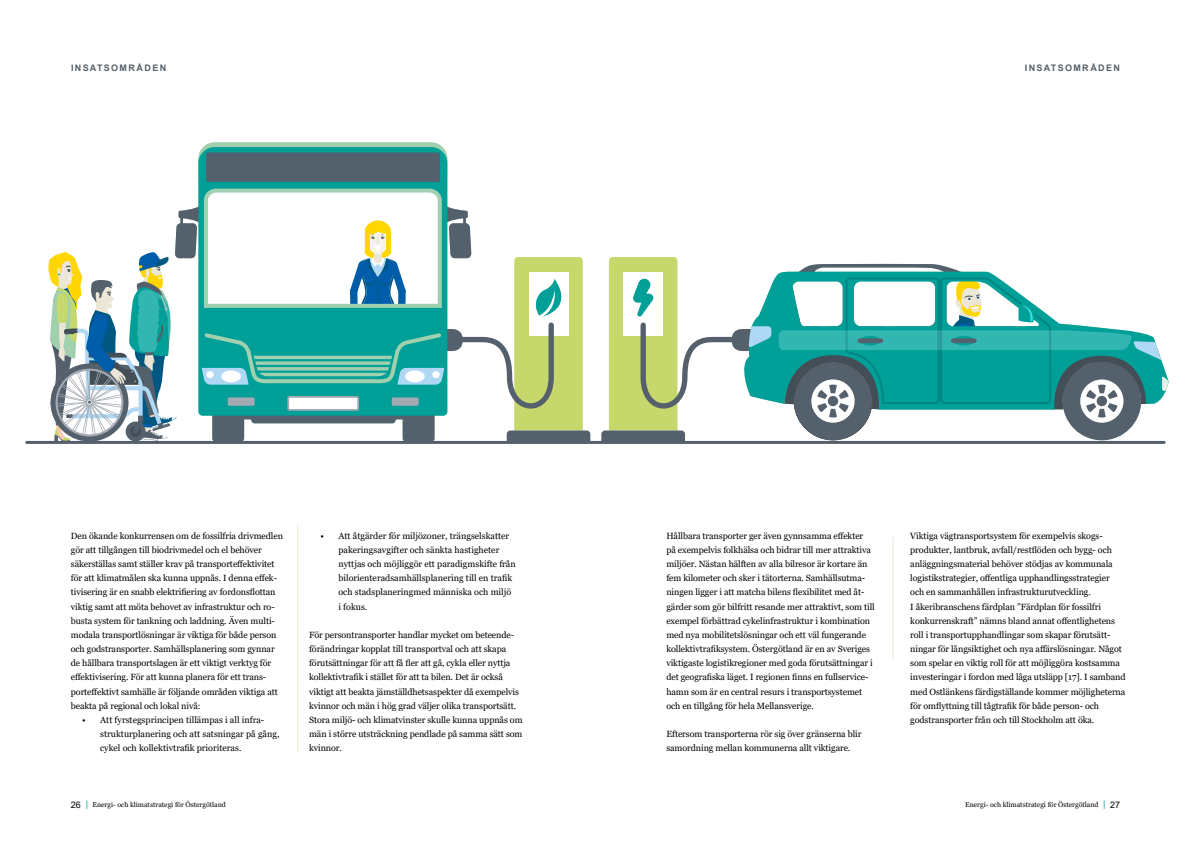
<style>
.page{position:relative;width:1191px;height:842px;background:#fff}
.page>*{position:absolute;margin:0;border:0;box-sizing:border-box;transform-origin:0 0}
.Löptext__normal{font:9px/14.2px "Georgia";letter-spacing:-.01em;color:#000}
.Mellanrubrik{font:700 9px "Arial";letter-spacing:.15em;color:#54616c}
.t1{font:7px "Georgia";color:#000}
.s1{font-family:"Arial";font-size:9px}
.s2{font-family:"Arial";font-size:9px;color:#009f98}
</style>
<div class="page">
<hr style="left:297px;top:524px;width:1px;height:227px;background:#ebe6d6">
<hr style="left:892px;top:536px;width:1px;height:122px;background:#ebe6d6">
<svg style="left:601px;top:257px;width:567px;height:184px"></svg>
<svg style="left:48px;top:142px;width:542px;height:299px"></svg>
<hr style="left:27px;top:441px;width:1137px;height:3px;background:#54616c">
<p class="Mellanrubrik" style="left:71px;top:61px;width:97px">INSATSOMRÅDEN</p>
<p class="Mellanrubrik" style="left:1024px;top:61px;width:97px">INSATSOMRÅDEN</p>
<p class="Löptext__normal" style="left:71px;top:529px;width:214px">Den ökande konkurrensen om de fossilfria drivmedlen gör att tillgången till biodrivmedel och el behöver säkerställas samt ställer krav på transporteffektivitet för att klimatmålen ska kunna uppnås. I denna effek&shy;tivisering är en snabb elektrifiering av fordonsflottan viktig samt att möta behovet av infrastruktur och ro&shy;busta system för tankning och laddning. Även multi&shy;modala transportlösningar är viktiga för både person och godstransporter. Samhällsplanering som gynnar de hållbara transportslagen är ett viktigt verktyg för effektivisering. För att kunna planera för ett trans&shy;porteffektivt samhälle är följande områden viktiga att beakta på regional och lokal nivå:</p>
<p class="Löptext__normal" style="left:100px;top:713px;width:181px;text-indent:-18px">• Att fyrstegsprincipen tillämpas i all infra&shy;strukturplanering och att satsningar på gång, cykel och kollektivtrafik prioriteras.</p>
<p class="Löptext__normal" style="left:338px;top:529px;width:179px;text-indent:-18px">• Att åtgärder för miljözoner, trängselskatter pakeringsavgifter och sänkta hastigheter nyttjas och möjliggör ett paradigmskifte från bilorienteradsamhällsplanering till en trafik och stadsplaneringmed människa och miljö i fokus.</p>
<p class="Löptext__normal" style="left:309px;top:628px;width:215px">För persontransporter handlar mycket om beteende&shy;förändringar kopplat till transportval och att skapa förutsättningar för att få fler att gå, cykla eller nyttja kollektivtrafik i stället för att ta bilen. Det är också viktigt att beakta jämställdhetsaspekter då exempelvis kvinnor och män i hög grad väljer olika transportsätt.<br>Stora miljö- och klimatvinster skulle kunna uppnås om män i större utsträckning pendlade på samma sätt som kvinnor.</p>
<p class="Löptext__normal" style="left:666px;top:529px;width:210px">Hållbara transporter ger även gynnsamma effekter på exempelvis folkhälsa och bidrar till mer attraktiva miljöer. Nästan hälften av alla bilresor är kortare än fem kilometer och sker i tätorterna. Samhällsutma&shy;ningen ligger i att matcha bilens flexibilitet med åt&shy;gärder som gör bilfritt resande mer attraktivt, som till exempel förbättrad cykelinfrastruktur i kombination med nya mobilitetslösningar och ett väl fungerande kollektivtrafiksystem. Östergötland är en av Sveriges viktigaste logistikregioner med goda förutsättningar i det geografiska läget. I regionen finns en fullservice&shy;hamn som är en central resurs i transportsystemet och en tillgång för hela Mellansverige.</p>
<p class="Löptext__normal" style="left:666px;top:727px;width:196px">Eftersom transporterna rör sig över gränserna blir samordning mellan kommunerna allt viktigare.</p>
<p class="Löptext__normal" style="left:910px;top:529px;width:217px">Viktiga vägtransportsystem för exempelvis skogs&shy;produkter, lantbruk, avfall/restflöden och bygg- och anläggningsmaterial behöver stödjas av kommunala logistikstrategier, offentliga upphandlingsstrategier och en sammanhållen infrastrukturutveckling.<br>I åkeribranschens färdplan ”Färdplan för fossilfri konkurrenskraft” nämns bland annat offentlighetens roll i transportupphandlingar som skapar förutsätt&shy;ningar för långsiktighet och nya affärslösningar. Något som spelar en viktig roll för att möjliggöra kostsamma investeringar i fordon med låga utsläpp [17]. I samband med Ostlänkens färdigställande kommer möjligheterna för omflyttning till tågtrafik för både person- och godstransporter från och till Stockholm att öka.</p>
<p class="t1" style="left:71px;top:800px;width:157px"><span class="s1">26</span> <span class="s2">|</span> Energi- och klimatstrategi för Östergötland</p>
<p class="t1" style="left:965px;top:800px;width:156px">Energi- och klimatstrategi för Östergötland <span class="s2">|</span> <span class="s1">27</span></p>
</div>
